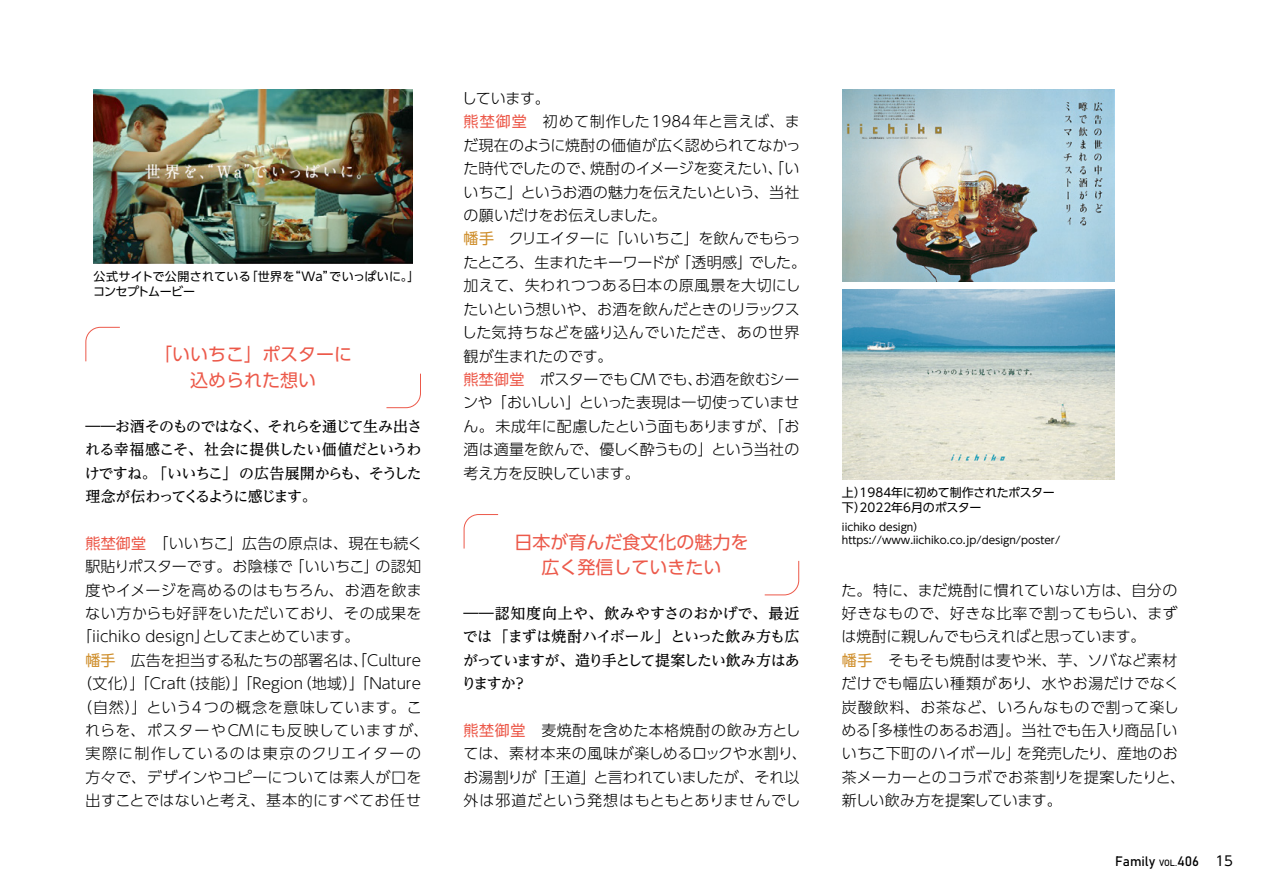
<style>
.page{position:relative;width:1263px;height:893px;background:#fff}
.page>*{position:absolute;margin:0;border:0;box-sizing:border-box;transform-origin:0 0}
.t1{font:18px/25.5px "UD Shin Go Pro";color:#ec594a;text-align:center}
.t2{font:300 15px/23.4px "UD Shin Go Pro";letter-spacing:.005em;color:#000}
.t3{font:500 15px/23.4px "UD Reimin Pro";letter-spacing:-.07em;color:#000;text-align:justify}
.t4{font:300 15px "UD Shin Go Pro";letter-spacing:.075em;color:#000}
.t5{font:300 15px "UD Shin Go Pro";letter-spacing:.05em;color:#000}
.t6{font:300 15px "UD Shin Go Pro";letter-spacing:.03em;color:#000}
.t7{font:300 15px "UD Shin Go Pro";letter-spacing:.025em;color:#000}
.t8{font:13.5px "Bahnschrift";color:#000}
.t9{font:12px/15px "UD Shin Go Pro";letter-spacing:.01em;color:#000}
.t10{font:12px/15px "UD Shin Go Pro";letter-spacing:-.01em;color:#000}
.t11{font:10.5px/13.5px "UD Shin Go Pro";color:#000}
.s1{font-weight:400;color:#ec594a}
.s2{font-weight:400;color:#cf8f2d}
.s3{font-size:9px}
.s4{font-family:"UD Shin Go Pro"}
</style>
<div class="page">
<svg style="left:386px;top:373px;width:35px;height:36px"></svg>
<svg style="left:85px;top:326px;width:35px;height:36px"></svg>
<svg style="left:764px;top:560px;width:35px;height:36px"></svg>
<svg style="left:463px;top:514px;width:36px;height:35px"></svg>
<img style="left:94px;top:89px;width:318px;height:175px">
<img style="left:842px;top:89px;width:272px;height:193px">
<img style="left:842px;top:289px;width:272px;height:190px">
<p class="t9" style="left:93px;top:268px;width:328px">公式サイトで公開されている「世界を“Wa”でいっぱいに。」コンセプトムービー</p>
<p class="t1" style="left:154px;top:341px;width:199px">「いいちこ」ポスターに込められた想い</p>
<p class="t3" style="left:85px;top:414px;width:339px">――お酒そのものではなく、それらを通じて生み出される幸福感こそ、社会に提供したい価値だというわけですね。「いいちこ」の広告展開からも、そうした理念が伝わってくるように感じます。</p>
<p class="t2" style="left:85px;top:531px;width:339px"><span class="s1">熊埜御堂</span>　「いいちこ」広告の原点は、現在も続く</p>
<p class="t2" style="left:85px;top:554px;width:337px">駅貼りポスターです。お陰様で「いいちこ」の認知</p>
<p class="t2" style="left:85px;top:578px;width:338px">度やイメージを高めるのはもちろん、お酒を飲ま</p>
<p class="t6" style="left:85px;top:601px;width:338px">ない方からも好評をいただいており、その成果を</p>
<p class="t2" style="left:77px;top:624px;width:284px">「iichiko design」としてまとめています。</p>
<p class="t2" style="left:85px;top:648px;width:337px"><span class="s2">幡手</span>　広告を担当する私たちの部署名は、「Culture</p>
<p class="t2" style="left:77px;top:671px;width:345px">（文化）」「Craft（技能）」「Region（地域）」「Nature</p>
<p class="t5" style="left:77px;top:695px;width:346px">（自然）」という4つの概念を意味しています。こ</p>
<p class="t4" style="left:85px;top:718px;width:345px">れらを、ポスターやCMにも反映していますが、</p>
<p class="t4" style="left:85px;top:741px;width:337px">実際に制作しているのは東京のクリエイターの</p>
<p class="t2" style="left:85px;top:765px;width:338px">方々で、デザインやコピーについては素人が口を</p>
<p class="t7" style="left:85px;top:788px;width:337px">出すことではないと考え、基本的にすべてお任せ</p>
<p class="t2" style="left:462px;top:86px;width:346px">しています。<br><span class="s1">熊埜御堂</span>　初めて制作した1984年と言えば、まだ現在のように焼酎の価値が広く認められてなかった時代でしたので、焼酎のイメージを変えたい、「いいちこ」というお酒の魅力を伝えたいという、当社の願いだけをお伝えしました。<br><span class="s2">幡手</span>　クリエイターに「いいちこ」を飲んでもらったところ、生まれたキーワードが「透明感」でした。加えて、失われつつある日本の原風景を大切にしたいという想いや、お酒を飲んだときのリラックスした気持ちなどを盛り込んでいただき、あの世界観が生まれたのです。<br><span class="s1">熊埜御堂</span>　ポスターでもCMでも、お酒を飲むシーンや「おいしい」といった表現は一切使っていません。未成年に配慮したという面もありますが、「お酒は適量を飲んで、優しく酔うもの」という当社の考え方を反映しています。</p>
<p class="t1" style="left:514px;top:528px;width:235px">日本が育んだ食文化の魅力を広く発信していきたい</p>
<p class="t3" style="left:462px;top:601px;width:340px">――認知度向上や、飲みやすさのおかげで、最近では「まずは焼酎ハイボール」といった飲み方も広がっていますが、造り手として提案したい飲み方はありますか？</p>
<p class="t2" style="left:463px;top:718px;width:345px"><span class="s1">熊埜御堂</span>　麦焼酎を含めた本格焼酎の飲み方としては、素材本来の風味が楽しめるロックや水割り、お湯割りが「王道」と言われていましたが、それ以外は邪道だという発想はもともとありませんでし</p>
<p class="t10" style="left:842px;top:485px;width:226px">上）1984年に初めて制作されたポスター　下）2022年6月のポスター</p>
<p class="t11" style="left:842px;top:520px;width:220px">iichiko design）https://www.iichiko.co.jp/design/poster/</p>
<p class="t2" style="left:842px;top:578px;width:345px">た。特に、まだ焼酎に慣れていない方は、自分の好きなもので、好きな比率で割ってもらい、まずは焼酎に親しんでもらえればと思っています。<br><span class="s2">幡手</span> そもそも焼酎は麦や米、芋、ソバなど素材だけでも幅広い種類があり、水やお湯だけでなく炭酸飲料、お茶など、いろんなもので割って楽しめる「多様性のあるお酒」。当社でも缶入り商品「いいちこ下町のハイボール」を発売したり、産地のお茶メーカーとのコラボでお茶割りを提案したりと、新しい飲み方を提案しています。</p>
<p class="t8" style="left:1115px;top:850px;width:119px">Family <span class="s3">VOL.</span>406 <span class="s4">15</span></p>
</div>
